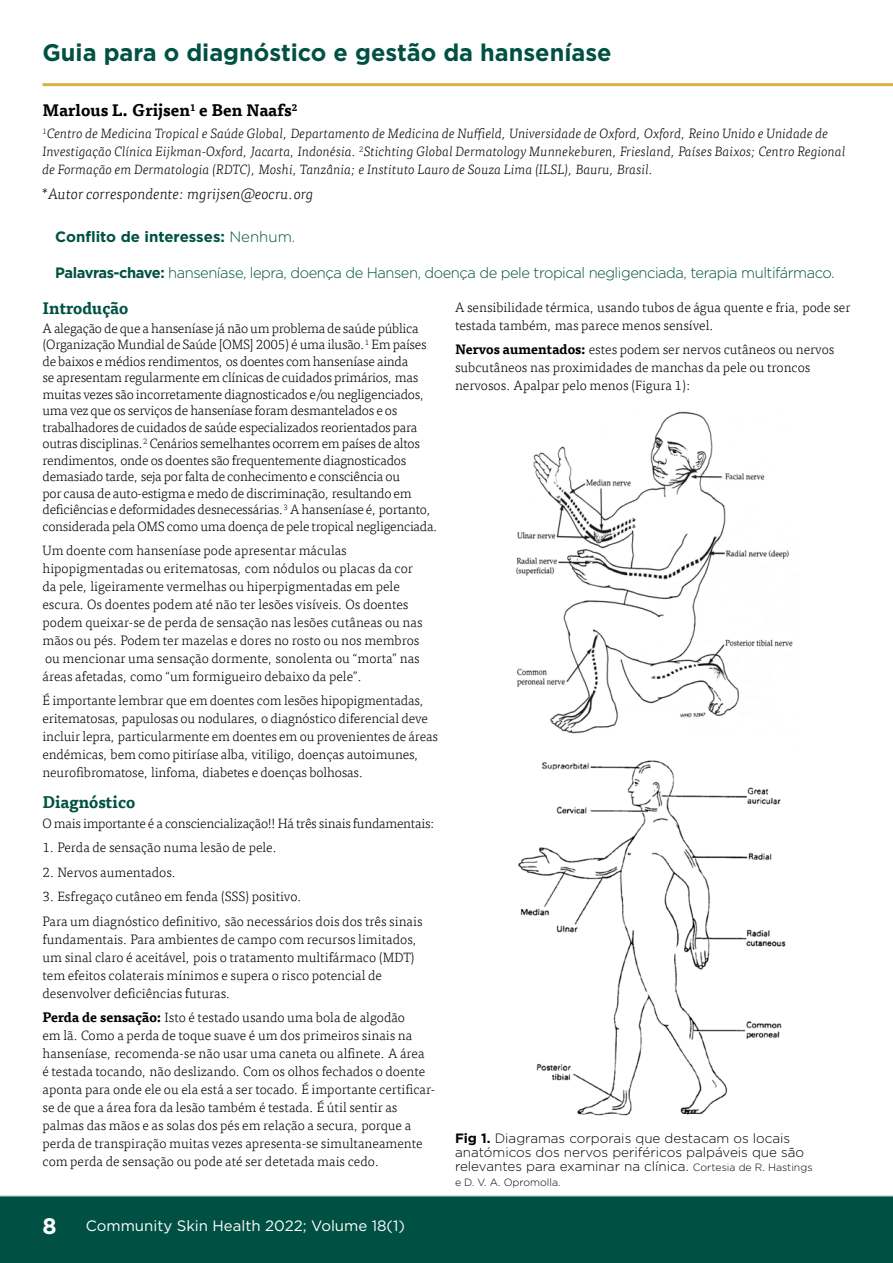
<style>
.page{position:relative;width:893px;height:1263px;background:#fff}
.page>*{position:absolute;margin:0;border:0;box-sizing:border-box;transform-origin:0 0}
.Article_Title{font:700 24px "Gotham";color:#005143}
.t1{font:700 22.5px "Gotham";color:#fff}
.t2{font:700 16.5px "Tisa Offc";color:#000}
.Article_Subheading{font:700 16.5px "Tisa Offc";color:#005143}
.Key_Words{font:300 15px "Gotham";letter-spacing:-.03em;color:#005143}
.t3{font:italic 300 15px "Tisa Offc";color:#000}
.t4{font:15px "Gotham";color:#fff}
.t5{font:700 15px "Gotham";color:#005143}
.Body_1{font:300 13.5px/18px "Tisa Offc";letter-spacing:-.005em;color:#000}
.t6{font:italic 300 13.5px/18px "Tisa Offc";color:#000}
.t7{font:300 13.5px/14.2px "Gotham";color:#000}
.t8{font:300 10.5px "Gotham";color:#000}
.s1{font-weight:300}
.s2{font-weight:700}
.s3{font-size:10.5px}
</style>
<div class="page">
<div style="left:0;top:1195px;width:893px;height:68px;background:#005143"></div>
<hr style="left:43px;top:83px;width:850px;height:3px;background:#d8b046">
<img style="left:516px;top:411px;width:277px;height:323px">
<img style="left:518px;top:760px;width:268px;height:356px">
<p class="Article_Title" style="left:43px;top:37px;width:571px">Guia para o diagnóstico e gestão da hanseníase</p>
<p class="t2" style="left:43px;top:100px;width:256px">Marlous L. Grijsen<sup>1</sup> e Ben Naafs<sup>2</sup></p>
<p class="t6" style="left:43px;top:125px;width:805px"><sup>1</sup>Centro de Medicina Tropical e Saúde Global, Departamento de Medicina de Nuffield, Universidade de Oxford, Oxford, Reino Unido e Unidade de<br>Investigação Clínica Eijkman-Oxford, Jacarta, Indonésia. <sup>2</sup>Stichting Global Dermatology Munnekeburen, Friesland, Países Baixos; Centro Regional de Formação em Dermatologia (RDTC), Moshi, Tanzânia; e Instituto Lauro de Souza Lima (ILSL), Bauru, Brasil.</p>
<p class="t3" style="left:43px;top:185px;width:273px">*Autor correspondente: mgrijsen@eocru.org</p>
<p class="t5" style="left:55px;top:227px;width:242px">Conflito de interesses: <span class="s1">Nenhum.</span></p>
<p class="Key_Words" style="left:55px;top:263px;width:781px"><span class="s2">Palavras-chave:</span> hanseníase, lepra, doença de Hansen, doença de pele tropical negligenciada, terapia multifármaco.</p>
<p class="Article_Subheading" style="left:43px;top:298px;width:87px">Introdução</p>
<p class="Body_1" style="left:43px;top:320px;width:397px;line-height:16.5px">A alegação de que a hanseníase já não um problema de saúde pública (Organização Mundial de Saúde [OMS] 2005) é uma ilusão.<sup>1</sup> Em países de baixos e médios rendimentos, os doentes com hanseníase ainda<br>se apresentam regularmente em clínicas de cuidados primários, mas muitas vezes são incorretamente diagnosticados e/ou negligenciados, uma vez que os serviços de hanseníase foram desmantelados e os trabalhadores de cuidados de saúde especializados reorientados para outras disciplinas.<sup>2</sup> Cenários semelhantes ocorrem em países de altos rendimentos, onde os doentes são frequentemente diagnosticados demasiado tarde, seja por falta de conhecimento e consciência ou<br>por causa de auto-estigma e medo de discriminação, resultando em deficiências e deformidades desnecessárias.<sup>3</sup> A hanseníase é, portanto, considerada pela OMS como uma doença de pele tropical negligenciada.</p>
<p class="Body_1" style="left:43px;top:542px;width:382px">Um doente com hanseníase pode apresentar máculas hipopigmentadas ou eritematosas, com nódulos ou placas da cor da pele, ligeiramente vermelhas ou hiperpigmentadas em pele escura. Os doentes podem até não ter lesões visíveis. Os doentes podem queixar-se de perda de sensação nas lesões cutâneas ou nas mãos ou pés. Podem ter mazelas e dores no rosto ou nos membros ou mencionar uma sensação dormente, sonolenta ou “morta” nas áreas afetadas, como “um formigueiro debaixo da pele”.</p>
<p class="Body_1" style="left:43px;top:692px;width:397px">É importante lembrar que em doentes com lesões hipopigmentadas, eritematosas, papulosas ou nodulares, o diagnóstico diferencial deve incluir lepra, particularmente em doentes em ou provenientes de áreas endémicas, bem como pitiríase alba, vitiligo, doenças autoimunes, neurofibromatose, linfoma, diabetes e doenças bolhosas.</p>
<p class="Article_Subheading" style="left:43px;top:792px;width:94px">Diagnóstico</p>
<p class="Body_1" style="left:43px;top:815px;width:394px">O mais importante é a consciencialização!! Há três sinais fundamentais:</p>
<p class="Body_1" style="left:43px;top:839px;width:236px">1. Perda de sensação numa lesão de pele.</p>
<p class="Body_1" style="left:43px;top:863px;width:136px">2. Nervos aumentados.</p>
<p class="Body_1" style="left:43px;top:888px;width:261px">3. Esfregaço cutâneo em fenda (SSS) positivo.</p>
<p class="Body_1" style="left:43px;top:912px;width:382px">Para um diagnóstico definitivo, são necessários dois dos três sinais fundamentais. Para ambientes de campo com recursos limitados, um sinal claro é aceitável, pois o tratamento multifármaco (MDT) tem efeitos colaterais mínimos e supera o risco potencial de desenvolver deficiências futuras.</p>
<p class="Body_1" style="left:43px;top:1009px;width:394px"><span class="s2">Perda de sensação:</span> Isto é testado usando uma bola de algodão<br>em lã. Como a perda de toque suave é um dos primeiros sinais na hanseníase, recomenda-se não usar uma caneta ou alfinete. A área<br>é testada tocando, não deslizando. Com os olhos fechados o doente aponta para onde ele ou ela está a ser tocado. É importante certificar&shy;se de que a área fora da lesão também é testada. É útil sentir as palmas das mãos e as solas dos pés em relação a secura, porque a perda de transpiração muitas vezes apresenta-se simultaneamente com perda de sensação ou pode até ser detetada mais cedo.</p>
<p class="t1" style="left:43px;top:1211px;width:16px">8</p>
<p class="t4" style="left:86px;top:1216px;width:321px">Community Skin Health 2022; Volume 18(1)</p>
<p class="Body_1" style="left:455px;top:299px;width:397px">A sensibilidade térmica, usando tubos de água quente e fria, pode ser testada também, mas parece menos sensível.</p>
<p class="Body_1" style="left:455px;top:341px;width:381px"><span class="s2">Nervos aumentados:</span> estes podem ser nervos cutâneos ou nervos subcutâneos nas proximidades de manchas da pele ou troncos nervosos. Apalpar pelo menos (Figura 1):</p>
<p class="t7" style="left:455px;top:1131px;width:359px"><span class="s2">Fig 1.</span> Diagramas corporais que destacam os locais anatómicos dos nervos periféricos palpáveis que são relevantes para examinar na clínica. <span class="s3">Cortesia de R. Hastings</span></p>
<p class="t8" style="left:455px;top:1175px;width:107px">e D. V. A. Opromolla.</p>
</div>
